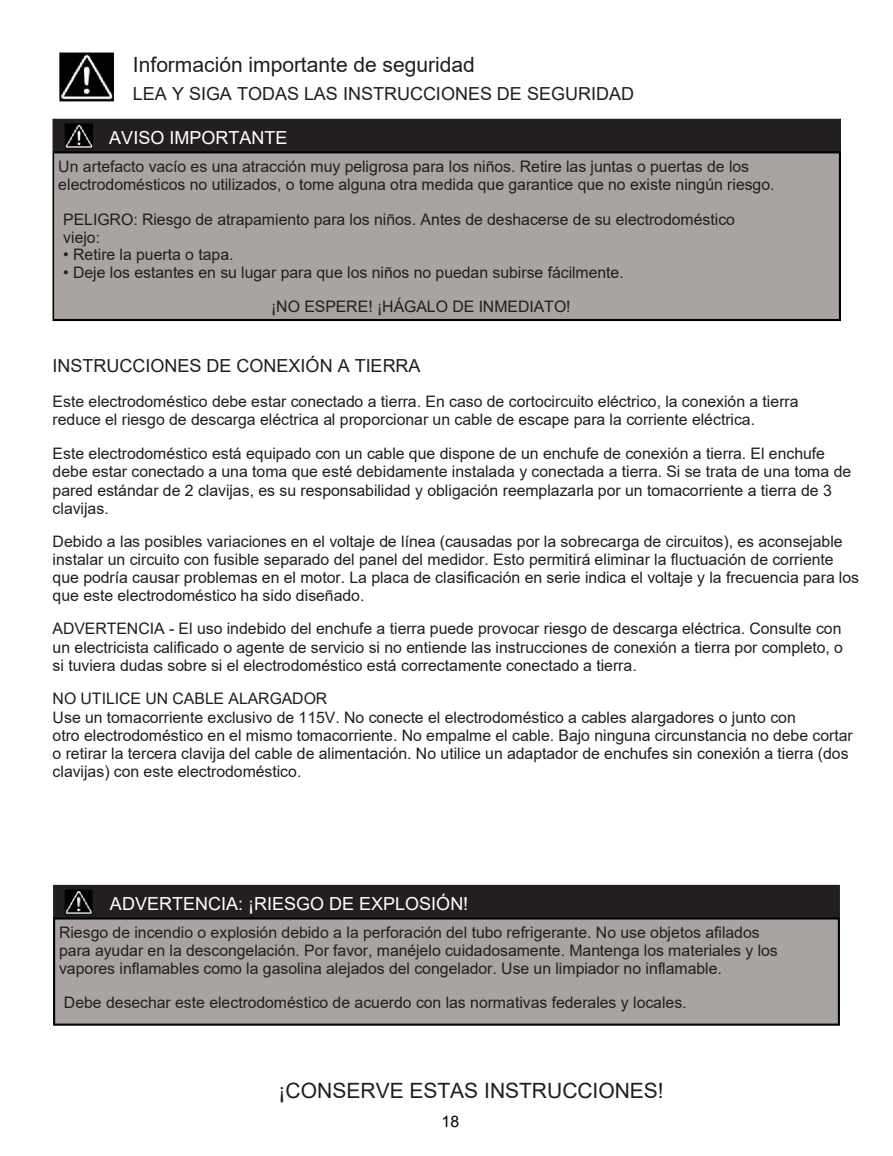
<style>
.page{position:relative;width:893px;height:1156px;background:#fff}
.page>*{position:absolute;margin:0;border:0;box-sizing:border-box;transform-origin:0 0}
.t1{font:21px "Arial";color:#221e1f}
.t2{font:18px "Arial";color:#221e1f}
.t3{font:18px "Arial";color:#fff}
.t4{font:15.9px/18.1px "Arial";color:#221e1f}
</style>
<div class="page">
<img style="left:52px;top:52px;width:789px;height:974px">
<h1 class="t1" style="left:133px;top:51px;width:344px">Información importante de seguridad</h1>
<p class="t2" style="left:133px;top:81px;width:503px">LEA Y SIGA TODAS LAS INSTRUCCIONES DE SEGURIDAD</p>
<p class="t3" style="left:109px;top:125px;width:180px">AVISO IMPORTANTE</p>
<p class="t4" style="left:58px;top:157px;width:718px">Un artefacto vacío es una atracción muy peligrosa para los niños. Retire las juntas o puertas de los electrodomésticos no utilizados, o tome alguna otra medida que garantice que no existe ningún riesgo.</p>
<p class="t4" style="left:63px;top:210px;width:673px">PELIGRO: Riesgo de atrapamiento para los niños. Antes de deshacerse de su electrodoméstico viejo:</p>
<p class="t4" style="left:63px;top:245px;width:172px">• Retire la puerta o tapa.</p>
<p class="t4" style="left:271px;top:255px;width:354px;line-height:34.5px;text-indent:-208px">• Deje los estantes en su lugar para que los niños no puedan subirse fácilmente. ¡NO ESPERE! ¡HÁGALO DE INMEDIATO!</p>
<p class="t2" style="left:53px;top:353px;width:370px">INSTRUCCIONES DE CONEXIÓN A TIERRA</p>
<p class="t4" style="left:53px;top:392px;width:748px">Este electrodoméstico debe estar conectado a tierra. En caso de cortocircuito eléctrico, la conexión a tierra reduce el riesgo de descarga eléctrica al proporcionar un cable de escape para la corriente eléctrica.</p>
<p class="t4" style="left:53px;top:444px;width:800px">Este electrodoméstico está equipado con un cable que dispone de un enchufe de conexión a tierra. El enchufe debe estar conectado a una toma que esté debidamente instalada y conectada a tierra. Si se trata de una toma de pared estándar de 2 clavijas, es su responsabilidad y obligación reemplazarla por un tomacorriente a tierra de 3 clavijas.</p>
<p class="t4" style="left:53px;top:532px;width:808px">Debido a las posibles variaciones en el voltaje de línea (causadas por la sobrecarga de circuitos), es aconsejable instalar un circuito con fusible separado del panel del medidor. Esto permitirá eliminar la fluctuación de corriente que podría causar problemas en el motor. La placa de clasificación en serie indica el voltaje y la frecuencia para los que este electrodoméstico ha sido diseñado.</p>
<p class="t4" style="left:53px;top:619px;width:792px;text-align:justify">ADVERTENCIA - El uso indebido del enchufe a tierra puede provocar riesgo de descarga eléctrica. Consulte con un electricista calificado o agente de servicio si no entiende las instrucciones de conexión a tierra por completo, o si tuviera dudas sobre si el electrodoméstico está correctamente conectado a tierra.</p>
<p class="t4" style="left:53px;top:689px;width:802px">NO UTILICE UN CABLE ALARGADOR<br>Use un tomacorriente exclusivo de 115V. No conecte el electrodoméstico a cables alargadores o junto con<br>otro electrodoméstico en el mismo tomacorriente. No empalme el cable. Bajo ninguna circunstancia no debe cortar o retirar la tercera clavija del cable de alimentación. No utilice un adaptador de enchufes sin conexión a tierra (dos clavijas) con este electrodoméstico.</p>
<p class="t3" style="left:110px;top:891px;width:360px">ADVERTENCIA: ¡RIESGO DE EXPLOSIÓN!</p>
<p class="t4" style="left:59px;top:923px;width:720px">Riesgo de incendio o explosión debido a la perforación del tubo refrigerante. No use objetos afilados para ayudar en la descongelación. Por favor, manéjelo cuidadosamente. Mantenga los materiales y los vapores inflamables como la gasolina alejados del congelador. Use un limpiador no inflamable.</p>
<p class="t4" style="left:64px;top:993px;width:624px">Debe desechar este electrodoméstico de acuerdo con las normativas federales y locales.</p>
<h1 class="t1" style="left:279px;top:1076px;width:387px">¡CONSERVE ESTAS INSTRUCCIONES!</h1>
</div>
